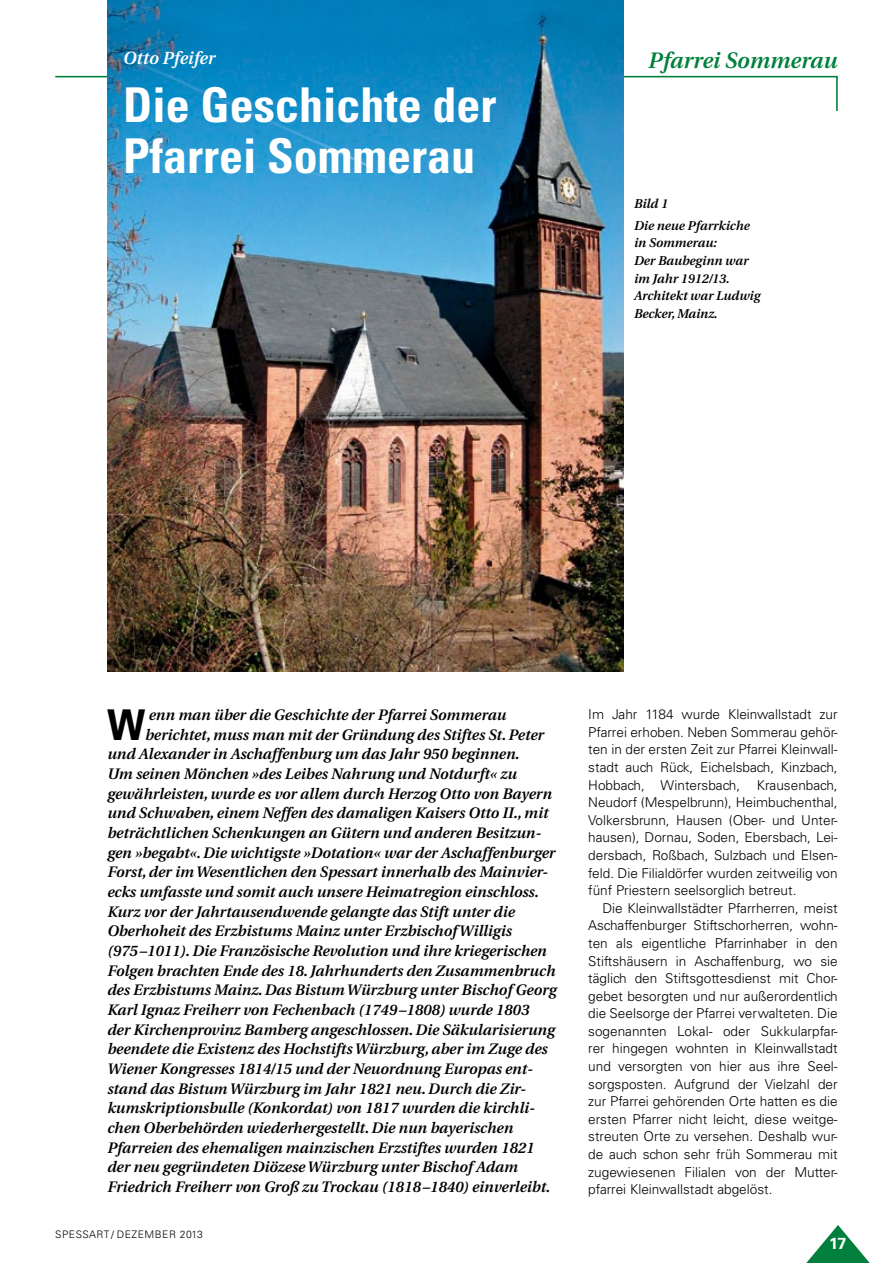
<style>
.page{position:relative;width:893px;height:1263px;background:#fff}
.page>*{position:absolute;margin:0;border:0;box-sizing:border-box;transform-origin:0 0}
.t1{font:700 condensed 48px/51.2px "Univers LT";color:#fff}
.t2{font:700 condensed 42.45px "Univers LT";color:#000}
.t3{font:italic 600 22.35px "Utopia";color:#00803c}
.t4{font:italic 600 17.55px "Utopia";color:#fff}
.t5{font:700 16.05px "Univers LT";color:#fff}
.t6{font:italic 600 15.15px "Utopia";color:#000}
.t7{font:300 13.65px/17.5px "Univers LT";color:#000;text-align:justify}
.t8{font:italic 600 12.75px/17.5px "Utopia";color:#000}
.t9{font:300 10.35px "Univers LT";letter-spacing:.045em;color:#000}
</style>
<div class="page">
<svg style="left:806px;top:1225px;width:64px;height:38px"></svg>
<svg style="left:55px;top:75px;width:783px;height:38px"></svg>
<img style="left:107px;top:0;width:516px;height:672px">
<p class="t4" style="left:123px;top:48px;width:93px">Otto Pfeifer</p>
<h1 class="t1" style="left:123px;top:79px;width:374px">Die Geschichte der<br>Pfarrei Sommerau</h1>
<h3 class="t3" style="left:648px;top:48px;width:191px">Pfarrei Sommerau</h3>
<p class="t8" style="left:634px;top:193px;width:117px;line-height:21.9px">Bild 1<br>Die neue Pfarrkiche</p>
<p class="t8" style="left:634px;top:234px;width:128px">in Sommerau:<br>Der Baubeginn war im Jahr 1912/13.<br>Architekt war Ludwig<br>Becker, Mainz.</p>
<h2 class="t2" style="left:107px;top:699px;width:39px">W</h2>
<p class="t6" style="left:149px;top:706px;width:359px">enn man über die Geschichte der Pfarrei Sommerau</p>
<p class="t6" style="left:145px;top:726px;width:400px">berichtet, muss man mit der Gründung des Stiftes St. Peter</p>
<p class="t6" style="left:107px;top:746px;width:414px">und Alexander in Aschaffenburg um das Jahr 950 beginnen.</p>
<p class="t6" style="left:107px;top:765px;width:411px">Um seinen Mönchen »des Leibes Nahrung und Notdurft« zu</p>
<p class="t6" style="left:107px;top:785px;width:446px">gewährleisten, wurde es vor allem durch Herzog Otto von Bayern</p>
<p class="t6" style="left:107px;top:805px;width:443px">und Schwaben, einem Neffen des damaligen Kaisers Otto II., mit</p>
<p class="t6" style="left:107px;top:824px;width:436px">beträchtlichen Schenkungen an Gütern und anderen Besitzun-</p>
<p class="t6" style="left:107px;top:844px;width:450px">gen »begabt«. Die wichtigste »Dotation« war der Aschaffenburger</p>
<p class="t6" style="left:107px;top:864px;width:442px">Forst, der im Wesentlichen den Spessart innerhalb des Mainvier-</p>
<p class="t6" style="left:107px;top:883px;width:433px">ecks umfasste und somit auch unsere Heimatregion einschloss.</p>
<p class="t6" style="left:107px;top:903px;width:409px">Kurz vor der Jahrtausendwende gelangte das Stift unter die</p>
<p class="t6" style="left:107px;top:923px;width:406px">Oberhoheit des Erzbistums Mainz unter Erzbischof Willigis</p>
<p class="t6" style="left:107px;top:942px;width:441px">(975–1011). Die Französische Revolution und ihre kriegerischen</p>
<p class="t6" style="left:107px;top:962px;width:450px">Folgen brachten Ende des 18. Jahrhunderts den Zusammenbruch</p>
<p class="t6" style="left:107px;top:981px;width:451px">des Erzbistums Mainz. Das Bistum Würzburg unter Bischof Georg</p>
<p class="t6" style="left:107px;top:1001px;width:423px">Karl Ignaz Freiherr von Fechenbach (1749–1808) wurde 1803</p>
<p class="t6" style="left:107px;top:1021px;width:449px">der Kirchenprovinz Bamberg angeschlossen. Die Säkularisierung</p>
<p class="t6" style="left:107px;top:1040px;width:442px">beendete die Existenz des Hochstifts Würzburg, aber im Zuge des</p>
<p class="t6" style="left:107px;top:1060px;width:427px">Wiener Kongresses 1814/15 und der Neuordnung Europas ent-</p>
<p class="t6" style="left:107px;top:1080px;width:420px">stand das Bistum Würzburg im Jahr 1821 neu. Durch die Zir-</p>
<p class="t6" style="left:107px;top:1099px;width:429px">kumskriptionsbulle (Konkordat) von 1817 wurden die kirchli-</p>
<p class="t6" style="left:107px;top:1119px;width:407px">chen Oberbehörden wiederhergestellt. Die nun bayerischen</p>
<p class="t6" style="left:107px;top:1139px;width:429px">Pfarreien des ehemaligen mainzischen Erzstiftes wurden 1821</p>
<p class="t6" style="left:107px;top:1158px;width:412px">der neu gegründeten Diözese Würzburg unter Bischof Adam</p>
<p class="t6" style="left:107px;top:1178px;width:444px">Friedrich Freiherr von Groß zu Trockau (1818–1840) einverleibt.</p>
<p class="t9" style="left:55px;top:1228px;width:149px">Spessart / Dezember 2013</p>
<p class="t7" style="left:588px;top:706px;width:251px">Im Jahr 1184 wurde Kleinwallstadt zur Pfarrei erhoben. Neben Sommerau gehör&shy;ten in der ersten Zeit zur Pfarrei Kleinwall&shy;stadt auch Rück, Eichelsbach, Kinzbach, Hobbach, Wintersbach, Krausenbach, Neudorf (Mespelbrunn), Heimbuchenthal, Volkersbrunn, Hausen (Ober- und Unter&shy;hausen), Dornau, Soden, Ebersbach, Lei&shy;dersbach, Roßbach, Sulzbach und Elsen&shy;feld. Die Filialdörfer wurden zeitweilig von fünf Priestern seelsorglich betreut.</p>
<p class="t7" style="left:588px;top:899px;width:251px;text-indent:14px">Die Kleinwallstädter Pfarrherren, meist Aschaffenburger Stiftschorherren, wohn&shy;ten als eigentliche Pfarrinhaber in den Stiftshäusern in Aschaffenburg, wo sie täglich den Stiftsgottesdienst mit Chor&shy;gebet besorgten und nur außerordentlich die Seelsorge der Pfarrei verwalteten. Die sogenannten Lokal- oder Sukkularpfar&shy;rer hingegen wohnten in Kleinwallstadt und versorgten von hier aus ihre Seel&shy;sorgsposten. Aufgrund der Vielzahl der zur Pfarrei gehörenden Orte hatten es die ersten Pfarrer nicht leicht, diese weitge&shy;streuten Orte zu versehen. Deshalb wur&shy;de auch schon sehr früh Sommerau mit zugewiesenen Filialen von der M utter&shy;pfarrei Kleinwallstadt abgelöst.</p>
<p class="t5" style="left:829px;top:1234px;width:19px">17</p>
</div>
